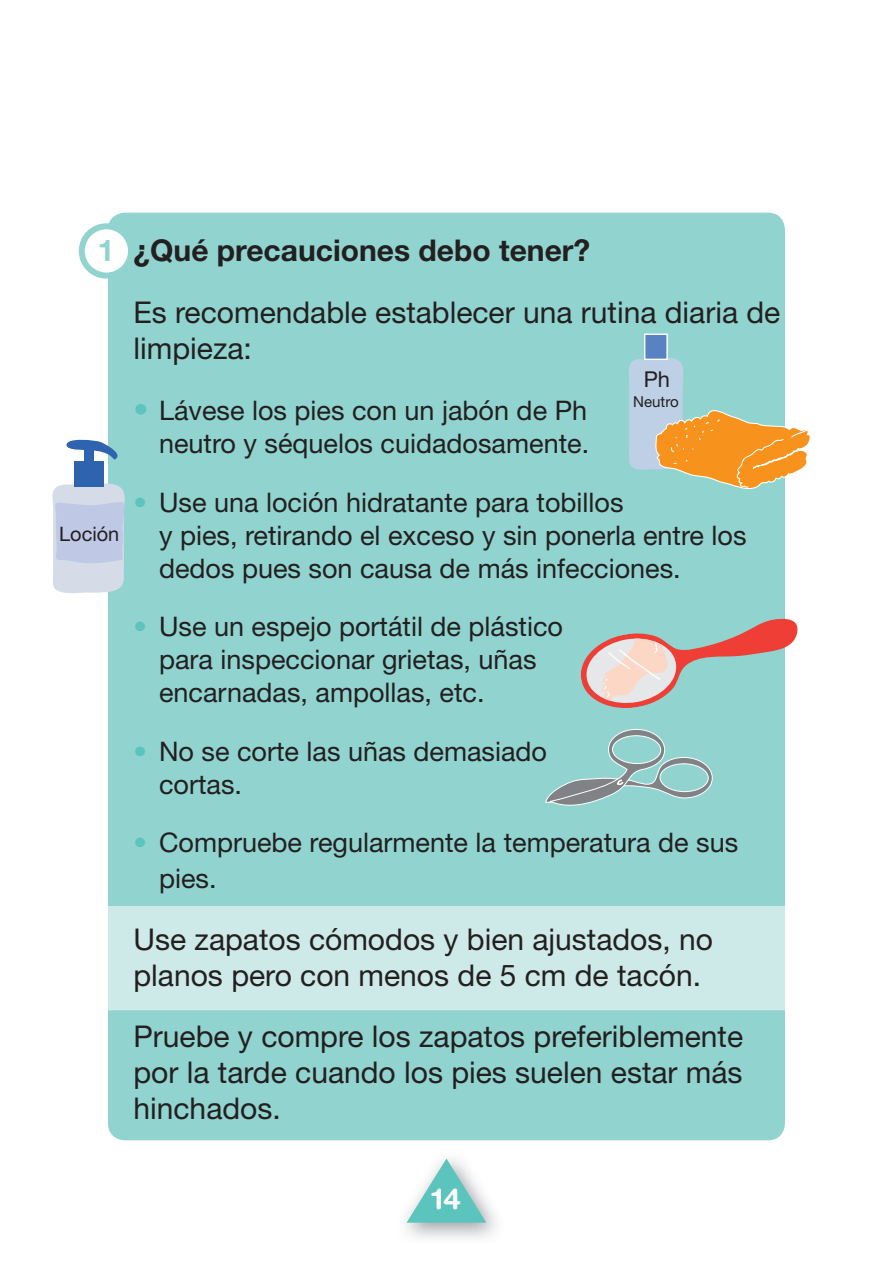
<style>
.page{position:relative;width:893px;height:1276px;background:#fff}
.page>*{position:absolute;margin:0;border:0;box-sizing:border-box;transform-origin:0 0}
.t1{font:30px/36px "Helvetica Neue LT Std";color:#231f20}
.t2{font:700 30px "Helvetica Neue LT Std";color:#231f20}
.t3{font:700 30px "Helvetica Neue LT Std";color:#90d3cf}
.t4{font:700 28.8px "Helvetica Rounded LT Std";color:#fff}
.t5{font:27px/33px "Helvetica Neue LT Std";color:#231f20}
.t6{font:21.9px "Helvetica Neue LT Std";color:#231f20}
.t7{font:19.8px "Helvetica Neue LT Std";color:#231f20}
.t8{font:15px "Helvetica Neue LT Std";color:#231f20}
.s1{font-size:30px;color:#5ac4bd}
.s2{color:#5ac4bd}
</style>
<div class="page">
<svg style="left:407px;top:1158px;width:79px;height:64px"></svg>
<div style="left:108px;top:907px;width:677px;height:103px;background:#ceeae8"></div>
<div style="left:108px;top:1010px;width:677px;height:130px;background:#90d3cf"></div>
<div style="left:108px;top:213px;width:677px;height:693px;background:#90d3cf"></div>
<div style="left:82px;top:226px;width:49px;height:50px;background:#fff;border-radius:50%"></div>
<div style="left:79px;top:223px;width:55px;height:56px;border:6px solid #90d3cf;border-radius:50%"></div>
<div style="left:645px;top:334px;width:22px;height:25px;background:#5982c3"></div>
<div style="left:644px;top:333px;width:24px;height:27px;border:1px solid #fff"></div>
<svg style="left:627px;top:354px;width:184px;height:138px;background:#c6c4a2"></svg>
<div style="left:74px;top:461px;width:29px;height:26px;background:#2d63af"></div>
<div style="left:84px;top:450px;width:10px;height:11px;background:#2d63af"></div>
<svg style="left:66px;top:437px;width:55px;height:23px"></svg>
<svg style="left:52px;top:479px;width:75px;height:117px;background:#c4d1e4"></svg>
<svg style="left:578px;top:617px;width:220px;height:95px;background:#b9bcb7"></svg>
<svg style="left:545px;top:729px;width:168px;height:79px;background:#93c5c3"></svg>
<p class="t3" style="left:98px;top:232px;width:18px">1</p>
<p class="t7" style="left:59px;top:522px;width:62px">Loción</p>
<p class="t2" style="left:134px;top:232px;width:458px">¿Qué precauciones debo tener?</p>
<p class="t1" style="left:134px;top:293px;width:648px">Es recomendable establecer una rutina diaria de limpieza:</p>
<p class="t5" style="left:134px;top:394px;width:457px;text-align:right"><span class="s1">•</span> Lávese los pies con un jabón de Ph neutro y séquelos cuidadosamente.</p>
<p class="t5" style="left:159px;top:485px;width:589px;text-indent:-26px"><span class="s2">•</span> Use una loción hidratante para tobillos<br>y pies, retirando el exceso y sin ponerla entre los dedos pues son causa de más infecciones.</p>
<p class="t5" style="left:159px;top:610px;width:406px;text-indent:-26px"><span class="s2">•</span> Use un espejo portátil de plástico para inspeccionar grietas, uñas encarnadas, ampollas, etc.</p>
<p class="t5" style="left:159px;top:734px;width:390px;text-indent:-26px"><span class="s2">•</span> No se corte las uñas demasiado cortas.</p>
<p class="t5" style="left:159px;top:824px;width:581px;line-height:36px;text-indent:-26px"><span class="s2">•</span> Compruebe regularmente la temperatura de sus pies.</p>
<p class="t1" style="left:134px;top:920px;width:581px">Use zapatos cómodos y bien ajustados, no planos pero con menos de 5 cm de tacón.</p>
<p class="t1" style="left:134px;top:1018px;width:611px;text-align:justify">Pruebe y compre los zapatos preferiblemente por la tarde cuando los pies suelen estar más hinchados.</p>
<p class="t6" style="left:644px;top:366px;width:28px">Ph</p>
<p class="t8" style="left:633px;top:393px;width:47px">Neutro</p>
<p class="t4" style="left:432px;top:1181px;width:31px">14</p>
</div>
